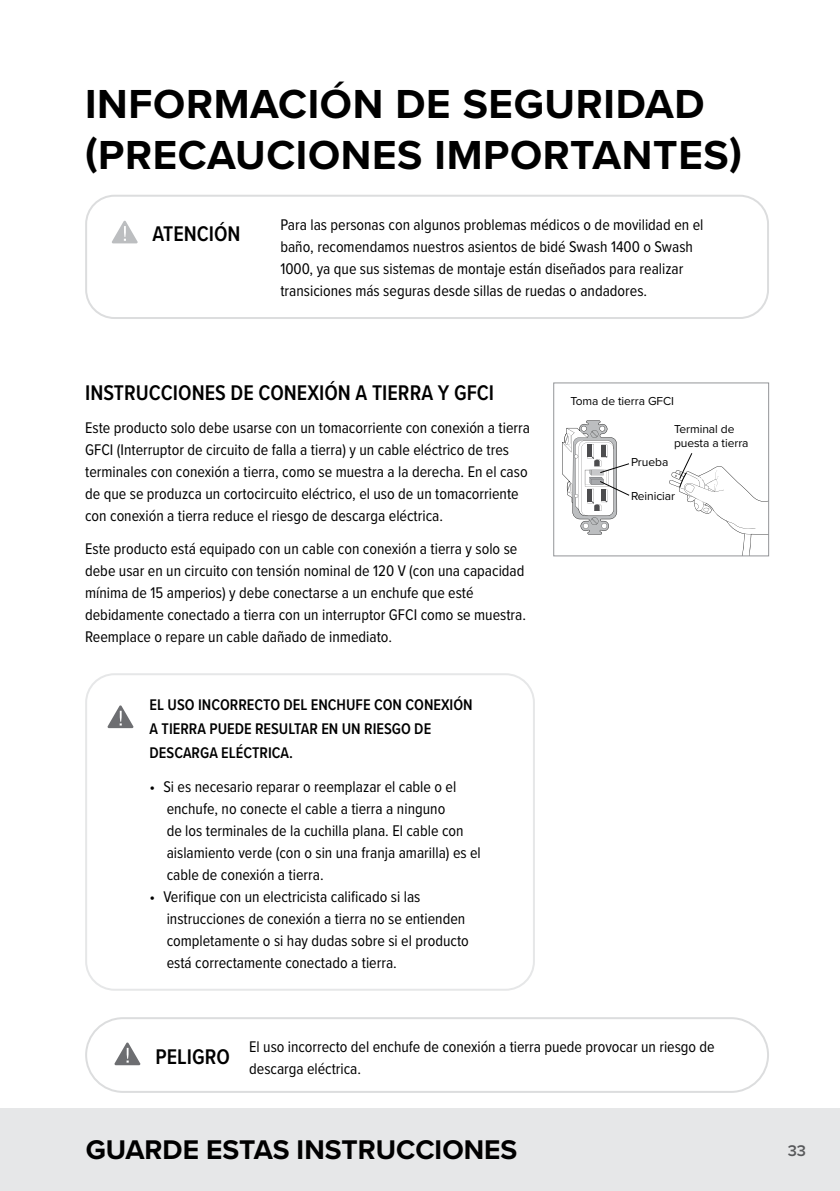
<style>
.page{position:relative;width:840px;height:1191px;background:#fff}
.page>*{position:absolute;margin:0;border:0;box-sizing:border-box;transform-origin:0 0}
.t1{font:700 42px/50.4px "Proxima Nova";letter-spacing:.015em;color:#000}
.t2{font:700 28px "Proxima Nova";color:#000}
.t3{font:600 22px "Proxima Nova Cond";color:#000}
.t4{font:16px/22px "Proxima Nova Cond";color:#000}
.t5{font:600 16px/24px "Proxima Nova Cond";color:#000}
.t6{font:600 16px "Proxima Nova";color:#58595b}
.t7{font:12px/14px "Proxima Nova";letter-spacing:-.005em;color:#000}
</style>
<div class="page">
<div style="left:0;top:0;width:839px;height:1191px;background:#e6e7e8"></div>
<div style="left:0;top:0;width:839px;height:1107px;background:#fff"></div>
<div style="left:85px;top:673px;width:449px;height:317px;border:2px solid #e6e7e8;border-radius:28px"></div>
<svg style="left:112px;top:221px;width:25px;height:22px"></svg>
<svg style="left:107px;top:705px;width:26px;height:23px"></svg>
<div style="left:85px;top:195px;width:683px;height:124px;border:2px solid #dcddde;border-radius:28px"></div>
<svg style="left:114px;top:1042px;width:26px;height:23px"></svg>
<div style="left:85px;top:1017px;width:683px;height:75px;border:2px solid #dcddde;border-radius:37px"></div>
<div style="left:553px;top:382px;width:215px;height:174px;border:1px solid #939598"></div>
<svg style="left:668px;top:452px;width:100px;height:104px"></svg>
<svg style="left:562px;top:420px;width:68px;height:114px"></svg>
<h1 class="t1" style="left:85px;top:78px;width:657px">INFORMACIÓN DE SEGURIDAD (PRECAUCIONES IMPORTANTES)</h1>
<h3 class="t3" style="left:152px;top:217px;width:90px">ATENCIÓN</h3>
<p class="t4" style="left:280px;top:213px;width:424px">Para las personas con algunos problemas médicos o de movilidad en el baño, recomendamos nuestros asientos de bidé Swash 1400 o Swash 1000, ya que sus sistemas de montaje están diseñados para realizar transiciones más seguras desde sillas de ruedas o andadores.</p>
<h3 class="t3" style="left:85px;top:376px;width:410px">INSTRUCCIONES DE CONEXIÓN A TIERRA Y GFCI</h3>
<p class="t4" style="left:85px;top:415px;width:446px">Este producto solo debe usarse con un tomacorriente con conexión a tierra GFCI (Interruptor de circuito de falla a tierra) y un cable eléctrico de tres terminales con conexión a tierra, como se muestra a la derecha. En el caso de que se produzca un cortocircuito eléctrico, el uso de un tomacorriente con conexión a tierra reduce el riesgo de descarga eléctrica.</p>
<p class="t4" style="left:85px;top:537px;width:442px">Este producto está equipado con un cable con conexión a tierra y solo se debe usar en un circuito con tensión nominal de 120 V (con una capacidad mínima de 15 amperios) y debe conectarse a un enchufe que esté debidamente conectado a tierra con un interruptor GFCI como se muestra.<br>Reemplace o repare un cable dañado de inmediato.</p>
<p class="t5" style="left:149px;top:692px;width:324px">EL USO INCORRECTO DEL ENCHUFE CON CONEXIÓN<br>A TIERRA PUEDE RESULTAR EN UN RIESGO DE<br>DESCARGA ELÉCTRICA.</p>
<p class="t4" style="left:166px;top:774px;width:315px;text-indent:-17px">• Si es necesario reparar o reemplazar el cable o el enchufe, no conecte el cable a tierra a ninguno<br>de los terminales de la cuchilla plana. El cable con aislamiento verde (con o sin una franja amarilla) es el cable de conexión a tierra.</p>
<p class="t4" style="left:166px;top:884px;width:303px;text-indent:-17px">• Verifique con un electricista calificado si las instrucciones de conexión a tierra no se entienden completamente o si hay dudas sobre si el producto está correctamente conectado a tierra.</p>
<p class="t7" style="left:570px;top:394px;width:105px">Toma de tierra GFCI</p>
<p class="t7" style="left:673px;top:422px;width:76px">Terminal de puesta a tierra</p>
<p class="t7" style="left:630px;top:454px;width:39px">Prueba</p>
<p class="t7" style="left:630px;top:488px;width:46px">Reiniciar</p>
<h3 class="t3" style="left:155px;top:1040px;width:76px">PELIGRO</h3>
<p class="t4" style="left:249px;top:1035px;width:466px">El uso incorrecto del enchufe de conexión a tierra puede provocar un riesgo de descarga eléctrica.</p>
<h2 class="t2" style="left:86px;top:1129px;width:433px">GUARDE ESTAS INSTRUCCIONES</h2>
<p class="t6" style="left:787px;top:1139px;width:20px">33</p>
</div>
